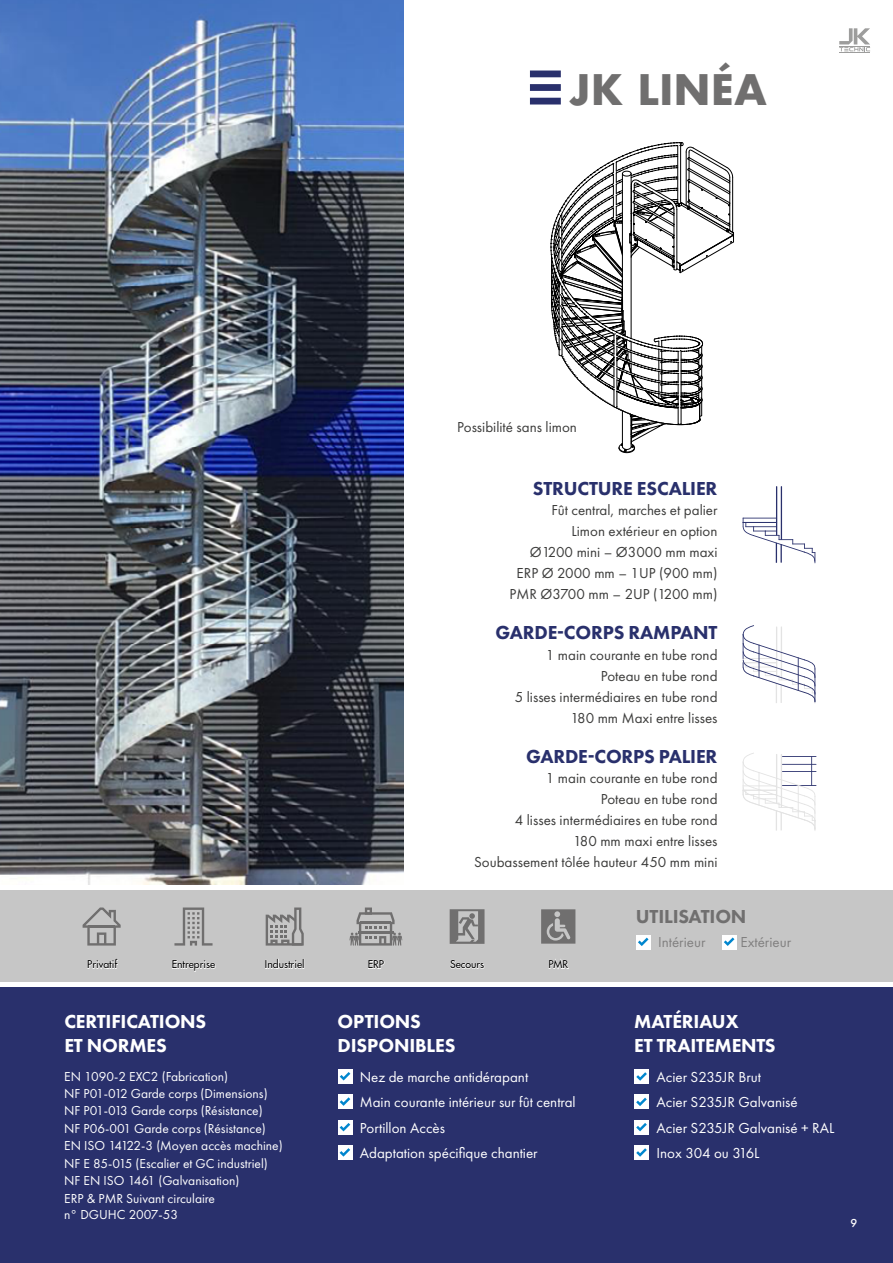
<style>
.page{position:relative;width:893px;height:1263px;background:#fff}
.page>*{position:absolute;margin:0;border:0;box-sizing:border-box;transform-origin:0 0}
.t1{font:700 40.95px "Futura";color:#706f6f}
.t2{font:800 19.5px/23.4px "Futura PT";letter-spacing:-.01em;color:#fff}
.t3{font:800 19.5px "Futura PT";letter-spacing:-.01em;color:#29306c}
.t4{font:800 19.5px "Futura PT";letter-spacing:-.01em;color:#706f6f}
.t5{font:15px/21px "Futura PT";color:#3c3c3b;text-align:right}
.t6{font:15px/25.5px "Futura PT";color:#fff}
.t7{font:15px "Futura PT";color:#818080}
.t8{font:13.5px/17.4px "Futura PT";color:#fff}
.t9{font:500 12px "Futura PT";color:#fff}
.t10{font:10.5px "Futura";color:#000}
</style>
<div class="page">
<div style="left:0;top:988px;width:893px;height:275px;background:#29306c"></div>
<div style="left:0;top:890px;width:893px;height:91px;background:#c6c6c6"></div>
<svg style="left:530px;top:71px;width:31px;height:34px"></svg>
<svg style="left:839px;top:28px;width:31px;height:24px"></svg>
<hr style="left:776px;top:486px;width:1px;height:49px;background:#29306c">
<hr style="left:781px;top:486px;width:1px;height:54px;background:#29306c">
<svg style="left:743px;top:518px;width:72px;height:45px"></svg>
<hr style="left:782px;top:785px;width:34px;height:1px;background:#29306c">
<hr style="left:782px;top:771px;width:34px;height:1px;background:#29306c">
<hr style="left:782px;top:764px;width:34px;height:1px;background:#29306c">
<hr style="left:782px;top:756px;width:34px;height:1px;background:#29306c">
<svg style="left:743px;top:625px;width:72px;height:78px"></svg>
<hr style="left:798px;top:657px;width:1px;height:34px;background:#29306c">
<hr style="left:759px;top:644px;width:1px;height:34px;background:#29306c">
<svg style="left:743px;top:753px;width:72px;height:78px"></svg>
<hr style="left:798px;top:785px;width:1px;height:33px;background:#e3e3e3">
<hr style="left:759px;top:772px;width:1px;height:33px;background:#e3e3e3">
<div style="left:634px;top:1069px;width:15px;height:15px;background:#fff"></div>
<div style="left:338px;top:1069px;width:14px;height:15px;background:#fff"></div>
<div style="left:634px;top:1094px;width:15px;height:15px;background:#fff"></div>
<div style="left:338px;top:1094px;width:14px;height:15px;background:#fff"></div>
<div style="left:634px;top:1120px;width:15px;height:15px;background:#fff"></div>
<div style="left:338px;top:1120px;width:14px;height:15px;background:#fff"></div>
<div style="left:634px;top:1145px;width:15px;height:15px;background:#fff"></div>
<div style="left:338px;top:1145px;width:14px;height:15px;background:#fff"></div>
<div style="left:636px;top:934px;width:15px;height:15px;background:#fff"></div>
<div style="left:722px;top:934px;width:15px;height:15px;background:#fff"></div>
<svg style="left:87px;top:958px;width:31px;height:11px"></svg>
<svg style="left:83px;top:907px;width:38px;height:38px"></svg>
<svg style="left:172px;top:960px;width:44px;height:12px"></svg>
<svg style="left:174px;top:907px;width:39px;height:38px"></svg>
<svg style="left:266px;top:958px;width:38px;height:11px"></svg>
<svg style="left:266px;top:907px;width:38px;height:38px"></svg>
<svg style="left:368px;top:960px;width:17px;height:9px"></svg>
<svg style="left:349px;top:907px;width:53px;height:39px"></svg>
<svg style="left:450px;top:959px;width:35px;height:10px"></svg>
<svg style="left:450px;top:909px;width:34px;height:35px"></svg>
<svg style="left:548px;top:959px;width:21px;height:10px"></svg>
<svg style="left:541px;top:909px;width:34px;height:35px"></svg>
<img style="left:0;top:0;width:404px;height:884px">
<svg style="left:340px;top:1072px;width:10px;height:8px"></svg>
<svg style="left:340px;top:1097px;width:10px;height:9px"></svg>
<svg style="left:340px;top:1123px;width:10px;height:8px"></svg>
<svg style="left:340px;top:1148px;width:10px;height:8px"></svg>
<svg style="left:636px;top:1072px;width:11px;height:9px"></svg>
<svg style="left:636px;top:1098px;width:11px;height:8px"></svg>
<svg style="left:636px;top:1123px;width:11px;height:8px"></svg>
<svg style="left:636px;top:1148px;width:11px;height:9px"></svg>
<svg style="left:724px;top:937px;width:10px;height:9px"></svg>
<svg style="left:638px;top:937px;width:10px;height:9px"></svg>
<svg style="left:551px;top:142px;width:183px;height:311px"></svg>
<h1 class="t1" style="left:569px;top:59px;width:199px">JK LINÉA</h1>
<p class="t5" style="left:457px;top:416px;width:121px">Possibilité sans limon</p>
<h2 class="t3" style="left:533px;top:476px;width:186px">STRUCTURE ESCALIER</h2>
<p class="t5" style="left:510px;top:500px;width:209px">Fût central, marches et palier<br>Limon extérieur en option<br>Ø1200 mini – Ø3000 mm maxi<br>ERP Ø 2000 mm – 1UP (900 mm)<br>PMR Ø3700 mm – 2UP (1200 mm)</p>
<h2 class="t3" style="left:496px;top:621px;width:223px">GARDE-CORPS RAMPANT</h2>
<p class="t5" style="left:515px;top:644px;width:204px">1 main courante en tube rond<br>Poteau en tube rond<br>5 lisses intermédiaires en tube rond<br>180 mm Maxi entre lisses</p>
<h2 class="t3" style="left:526px;top:744px;width:193px">GARDE-CORPS PALIER</h2>
<p class="t5" style="left:474px;top:768px;width:245px">1 main courante en tube rond<br>Poteau en tube rond<br>4 lisses intermédiaires en tube rond<br>180 mm maxi entre lisses<br>Soubassement tôlée hauteur 450 mm mini</p>
<h2 class="t4" style="left:636px;top:904px;width:112px">UTILISATION</h2>
<p class="t7" style="left:658px;top:933px;width:49px">Intérieur</p>
<p class="t7" style="left:740px;top:933px;width:52px">Extérieur</p>
<p class="t10" style="left:87px;top:957px;width:32px">Privatif</p>
<p class="t10" style="left:172px;top:957px;width:45px">Entreprise</p>
<p class="t10" style="left:265px;top:957px;width:41px">Industriel</p>
<p class="t10" style="left:368px;top:957px;width:18px">ERP</p>
<p class="t10" style="left:450px;top:957px;width:36px">Secours</p>
<p class="t10" style="left:548px;top:957px;width:21px">PMR</p>
<h2 class="t2" style="left:64px;top:1010px;width:143px">CERTIFICATIONS<br>ET NORMES</h2>
<h2 class="t2" style="left:338px;top:1010px;width:119px">OPTIONS<br>DISPONIBLES</h2>
<h2 class="t2" style="left:634px;top:1010px;width:143px">MATÉRIAUX<br>ET TRAITEMENTS</h2>
<p class="t8" style="left:64px;top:1067px;width:220px">EN 1090-2 EXC2 (Fabrication)<br>NF P01-012 Garde corps (Dimensions)<br>NF P01-013 Garde corps (Résistance)<br>NF P06-001 Garde corps (Résistance)<br>EN ISO 14122-3 (Moyen accès machine)<br>NF E 85-015 (Escalier et GC industriel)<br>NF EN ISO 1461 (Galvanisation)<br>ERP &amp; PMR Suivant circulaire</p>
<p class="t8" style="left:64px;top:1206px;width:115px">n° DGUHC 2007-53</p>
<p class="t6" style="left:360px;top:1064px;width:217px">Nez de marche antidérapant<br>Main courante intérieur sur fût central<br>Portillon Accès<br>Adaptation spécifique chantier</p>
<p class="t6" style="left:656px;top:1064px;width:179px">Acier S235JR Brut<br>Acier S235JR Galvanisé<br>Acier S235JR Galvanisé + RAL<br>Inox 304 ou 316L</p>
<p class="t9" style="left:851px;top:1216px;width:8px">9</p>
</div>
